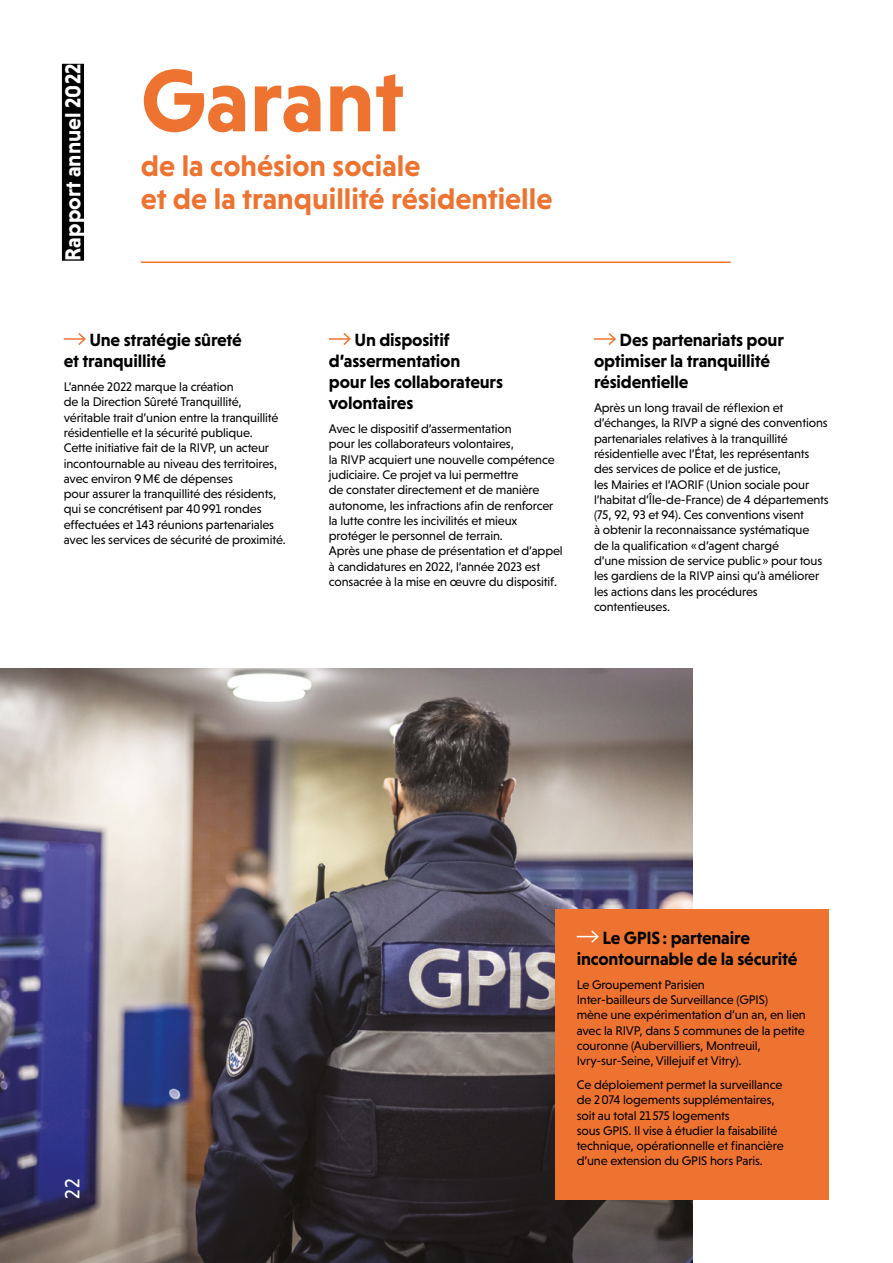
<style>
.page{position:relative;width:893px;height:1263px;background:#fff}
.page>*{position:absolute;margin:0;border:0;box-sizing:border-box;transform-origin:0 0}
.t1{font:700 90px "Niveau Grotesk";color:#ee7330}
.t2{font:700 30px/33px "Niveau Grotesk";color:#ee7330}
.t3{font:700 22.05px "Niveau Grotesk";color:#fff}
.t4{font:21px "Niveau Grotesk";color:#fff}
.t5{font:700 18px/21px "Niveau Grotesk";letter-spacing:-.01em;color:#000}
.t6{font:12.75px/15.3px "Niveau Grotesk";letter-spacing:-.01em;color:#000}
</style>
<div class="page">
<hr style="left:64px;top:338px;width:21px;height:2px;background:#ee7330">
<svg style="left:77px;top:333px;width:9px;height:12px"></svg>
<hr style="left:329px;top:338px;width:21px;height:2px;background:#ee7330">
<svg style="left:342px;top:333px;width:9px;height:12px"></svg>
<img style="left:0;top:668px;width:692px;height:595px">
<div style="left:555px;top:909px;width:274px;height:290px;background:#ee7330"></div>
<svg style="left:577px;top:930px;width:22px;height:13px"></svg>
<hr style="left:594px;top:338px;width:21px;height:2px;background:#ee7330">
<svg style="left:607px;top:333px;width:9px;height:12px"></svg>
<hr style="left:141px;top:261px;width:590px;height:2px;background:#ee7330">
<div style="left:62px;top:64px;width:22px;height:197px;background:#000"></div>
<h3 class="t3" style="left:60px;top:261px;width:198px;rotate:-90deg">Rapport annuel 2022</h3>
<h1 class="t1" style="left:141px;top:49px;width:265px">Garant</h1>
<h2 class="t2" style="left:141px;top:149px;width:413px">de la cohésion sociale<br>et de la tranquillité résidentielle</h2>
<h3 class="t5" style="left:64px;top:329px;width:180px;text-indent:26px">Une stratégie sûreté et tranquillité</h3>
<p class="t6" style="left:64px;top:379px;width:224px">L’année 2022 marque la création<br>de la Direction Sûreté Tranquillité, véritable trait d’union entre la tranquillité résidentielle et la sécurité publique.<br>Cette initiative fait de la RIVP, un acteur incontournable au niveau des territoires, avec environ 9M€ de dépenses<br>pour assurer la tranquillité des résidents, qui se concrétisent par 40991 rondes effectuées et 143 réunions partenariales avec les services de sécurité de proximité.</p>
<h3 class="t5" style="left:329px;top:329px;width:176px;text-indent:26px">Un dispositif d’assermentation<br>pour les collaborateurs volontaires</h3>
<p class="t6" style="left:329px;top:421px;width:235px">Avec le dispositif d’assermentation<br>pour les collaborateurs volontaires,<br>la RIVP acquiert une nouvelle compétence judiciaire. Ce projet va lui permettre<br>de constater directement et de manière autonome, les infractions afin de renforcer la lutte contre les incivilités et mieux protéger le personnel de terrain.<br>Après une phase de présentation et d’appel à candidatures en 2022, l’année 2023 est consacrée à la mise en œuvre du dispositif.</p>
<h3 class="t5" style="left:594px;top:329px;width:191px;text-indent:26px">Des partenariats pour optimiser la tranquillité résidentielle</h3>
<p class="t6" style="left:594px;top:400px;width:236px">Après un long travail de réflexion et d’échanges, la RIVP a signé des conventions partenariales relatives à la tranquillité résidentielle avec l’État, les représentants des services de police et de justice,<br>les Mairies et l’AORIF (Union sociale pour l’habitat d’Île-de-France) de 4 départements (75, 92, 93 et 94). Ces conventions visent<br>à obtenir la reconnaissance systématique<br>de la qualification «d’agent chargé<br>d’une mission de service public» pour tous les gardiens de la RIVP ainsi qu’à améliorer les actions dans les procédures contentieuses.</p>
<h3 class="t4" style="left:61px;top:1199px;width:22px;rotate:-90deg">22</h3>
<h3 class="t5" style="left:577px;top:927px;width:222px;text-indent:26px">Le GPIS: partenaire incontournable de la sécurité</h3>
<p class="t6" style="left:577px;top:976px;width:231px">Le Groupement Parisien<br>Inter-bailleurs de Surveillance (GPIS)<br>mène une expérimentation d’un an, en lien avec la RIVP, dans 5 communes de la petite couronne (Aubervilliers, Montreuil, Ivry-sur-Seine, Villejuif et Vitry).</p>
<p class="t6" style="left:577px;top:1077px;width:208px">Ce déploiement permet la surveillance de 2074 logements supplémentaires, soit au total 21575 logements<br>sous GPIS. Il vise à étudier la faisabilité technique, opérationnelle et financière d’une extension du GPIS hors Paris.</p>
</div>
